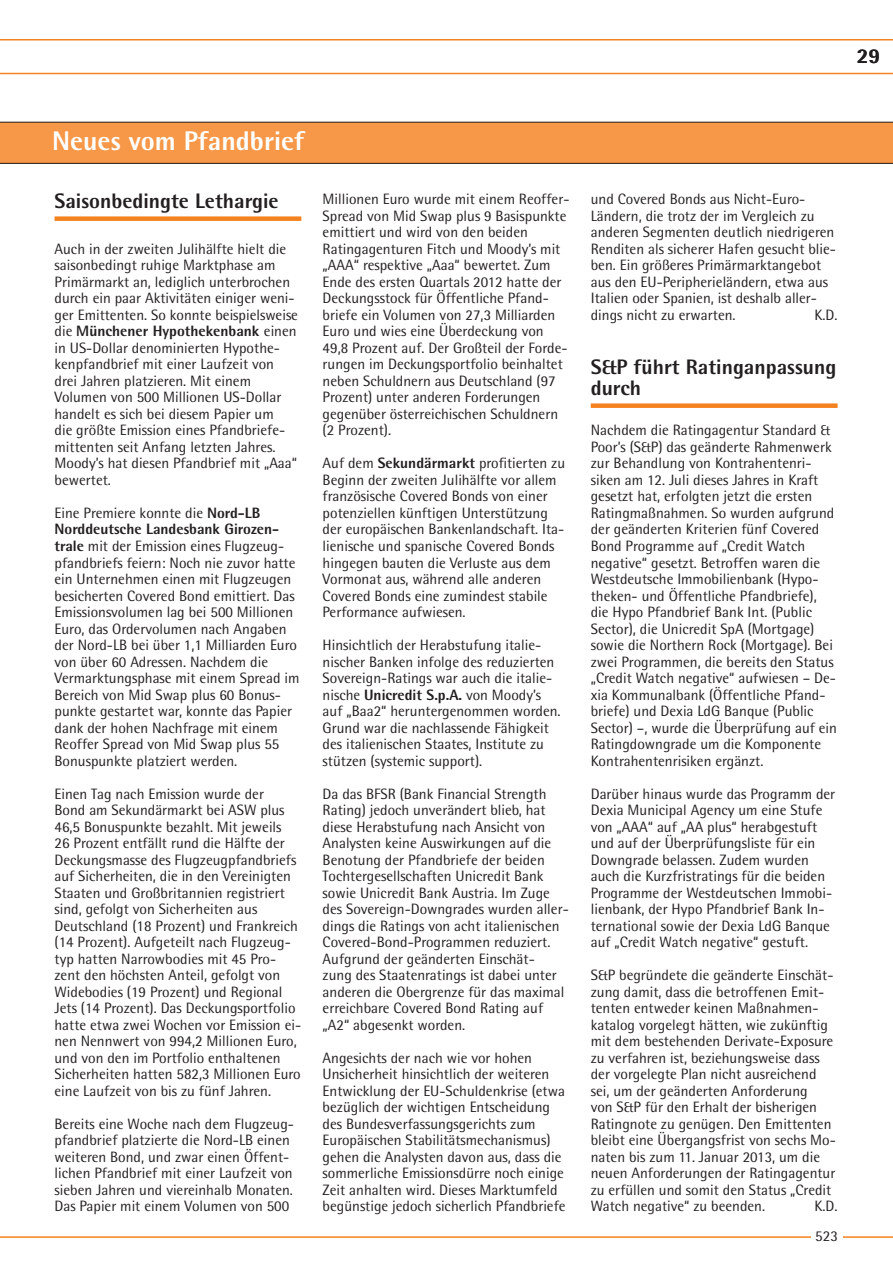
<style>
.page{position:relative;width:893px;height:1276px;background:#fff}
.page>*{position:absolute;margin:0;border:0;box-sizing:border-box;transform-origin:0 0}
.t1{font:800 27px "Rotis Semi Sans";color:#fff}
.t2{font:800 21px/21px "Rotis Semi Sans";color:#231f20}
.t3{font:15px/16.5px "Rotis Semi Sans";color:#231f20}
.s1{font-weight:800}
</style>
<div class="page">
<svg style="left:0;top:39px;width:892px;height:35px"></svg>
<hr style="left:0;top:1236px;width:892px;height:1px;background:#f58220">
<div style="left:810px;top:1217px;width:32px;height:31px;background:#fff"></div>
<div style="left:54px;top:216px;width:247px;height:5px;background:#f58220"></div>
<svg style="left:0;top:122px;width:892px;height:42px;background:#ee9346"></svg>
<div style="left:590px;top:403px;width:247px;height:5px;background:#f58220"></div>
<h2 class="t2" style="left:856px;top:45px;width:25px">29</h2>
<h1 class="t1" style="left:52px;top:123px;width:253px">Neues vom Pfandbrief</h1>
<h2 class="t2" style="left:54px;top:190px;width:225px">Saisonbedingte Lethargie</h2>
<p class="t3" style="left:54px;top:240px;width:245px">Auch in der zweiten Julihälfte hielt die saisonbedingt ruhige Marktphase am Primärmarkt an, lediglich unterbrochen durch ein paar Aktivitäten einiger weni&shy;ger Emittenten. So konnte beispielsweise die <span class="s1">Münchener Hypothekenbank</span> einen in US-Dollar denominierten Hypothe&shy;kenpfandbrief mit einer Laufzeit von drei Jahren platzieren. Mit einem Volumen von 500 Millionen US-Dollar handelt es sich bei diesem Papier um<br>die größte Emission eines Pfandbriefe&shy;mittenten seit Anfang letzten Jahres.<br>Moody’s hat diesen Pfandbrief mit „Aaa“ bewertet.</p>
<p class="t3" style="left:54px;top:504px;width:246px">Eine Premiere konnte die <span class="s1">Nord-LB Norddeutsche Landesbank Girozen&shy;trale</span> mit der Emission eines Flugzeug&shy;pfandbriefs feiern: Noch nie zuvor hatte ein Unternehmen einen mit Flugzeugen besicherten Covered Bond emittiert. Das Emissionsvolumen lag bei 500 Millionen Euro, das Ordervolumen nach Angaben der Nord-LB bei über 1,1 Milliarden Euro von über 60 Adressen. Nachdem die Vermarktungsphase mit einem Spread im Bereich von Mid Swap plus 60 Bonus&shy;punkte gestartet war, konnte das Papier dank der hohen Nachfrage mit einem Reoffer Spread von Mid Swap plus 55<br>Bonuspunkte platziert werden.</p>
<p class="t3" style="left:54px;top:785px;width:248px">Einen Tag nach Emission wurde der<br>Bond am Sekundärmarkt bei ASW plus 46,5 Bonuspunkte bezahlt. Mit jeweils<br>26 Prozent entfällt rund die Hälfte der Deckungsmasse des Flugzeugpfandbriefs auf Sicherheiten, die in den Vereinigten Staaten und Großbritannien registriert sind, gefolgt von Sicherheiten aus Deutschland (18 Prozent) und Frankreich (14 Prozent). Aufgeteilt nach Flugzeug&shy;typ hatten Narrowbodies mit 45 Pro&shy;zent den höchsten Anteil, gefolgt von Widebodies (19 Prozent) und Regional Jets (14 Prozent). Das Deckungsportfolio hatte etwa zwei Wochen vor Emission ei&shy;nen Nennwert von 994,2 Millionen Euro, und von den im Portfolio enthaltenen Sicherheiten hatten 582,3 Millionen Euro eine Laufzeit von bis zu fünf Jahren.</p>
<p class="t3" style="left:54px;top:1115px;width:241px">Bereits eine Woche nach dem Flugzeug&shy;pfandbrief platzierte die Nord-LB einen weiteren Bond, und zwar einen Öffent&shy;lichen Pfandbrief mit einer Laufzeit von sieben Jahren und viereinhalb Monaten.<br>Das Papier mit einem Volumen von 500</p>
<p class="t3" style="left:322px;top:191px;width:248px">Millionen Euro wurde mit einem Reoffer-Spread von Mid Swap plus 9 Basispunkte emittiert und wird von den beiden Ratingagenturen Fitch und Moody’s mit „AAA“ respektive „Aaa“ bewertet. Zum Ende des ersten Quartals 2012 hatte der Deckungsstock für Öffentliche Pfand&shy;briefe ein Volumen von 27,3 Milliarden Euro und wies eine Überdeckung von 49,8 Prozent auf. Der Großteil der Forde&shy;rungen im Deckungsportfolio beinhaltet neben Schuldnern aus Deutschland (97<br>Prozent) unter anderen Forderungen gegenüber österreichischen Schuldnern (2 Prozent).</p>
<p class="t3" style="left:322px;top:455px;width:244px">Auf dem <span class="s1">Sekundärmarkt</span> profitierten zu Beginn der zweiten Julihälfte vor allem französische Covered Bonds von einer potenziellen künftigen Unterstützung der europäischen Bankenlandschaft. Ita&shy;lienische und spanische Covered Bonds hingegen bauten die Verluste aus dem Vormonat aus, während alle anderen Covered Bonds eine zumindest stabile Performance aufwiesen.</p>
<p class="t3" style="left:322px;top:636px;width:239px">Hinsichtlich der Herabstufung italie&shy;nischer Banken infolge des reduzierten Sovereign-Ratings war auch die italie&shy;nische <span class="s1">Unicredit S.p.A.</span> von Moody’s auf „Baa2“ heruntergenommen worden.<br>Grund war die nachlassende Fähigkeit des italienischen Staates, Institute zu stützen (systemic support).</p>
<p class="t3" style="left:322px;top:785px;width:247px">Da das BFSR (Bank Financial Strength Rating) jedoch unverändert blieb, hat diese Herabstufung nach Ansicht von Analysten keine Auswirkungen auf die Benotung der Pfandbriefe der beiden Tochtergesellschaften Unicredit Bank sowie Unicredit Bank Austria. Im Zuge des Sovereign-Downgrades wurden aller&shy;dings die Ratings von acht italienischen Covered-Bond-Programmen reduziert.<br>Aufgrund der geänderten Einschät-<br>zung des Staatenratings ist dabei unter anderen die Obergrenze für das maximal erreichbare Covered Bond Rating auf „A2“ abgesenkt worden.</p>
<p class="t3" style="left:322px;top:1049px;width:244px">Angesichts der nach wie vor hohen Unsicherheit hinsichtlich der weiteren Entwicklung der EU-Schuldenkrise (etwa bezüglich der wichtigen Entscheidung des Bundesverfassungsgerichts zum Europäischen Stabilitätsmechanismus) gehen die Analysten davon aus, dass die sommerliche Emissionsdürre noch einige Zeit anhalten wird. Dieses Marktumfeld begünstige jedoch sicherlich Pfandbriefe</p>
<p class="t3" style="left:590px;top:191px;width:247px">und Covered Bonds aus Nicht-Euro-Ländern, die trotz der im Vergleich zu anderen Segmenten deutlich niedrigeren Renditen als sicherer Hafen gesucht blie&shy;ben. Ein größeres Primärmarktangebot aus den EU-Peripherieländern, etwa aus Italien oder Spanien, ist deshalb aller&shy;dings nicht zu erwarten.</p>
<p class="t3" style="left:814px;top:306px;width:25px">K.D.</p>
<h2 class="t2" style="left:590px;top:356px;width:247px">S&amp;P führt Ratinganpassung durch</h2>
<p class="t3" style="left:590px;top:422px;width:248px">Nachdem die Ratingagentur Standard &amp; Poor’s (S&amp;P) das geänderte Rahmenwerk zur Behandlung von Kontrahentenri&shy;siken am 12. Juli dieses Jahres in Kraft gesetzt hat, erfolgten jetzt die ersten Ratingmaßnahmen. So wurden aufgrund der geänderten Kriterien fünf Covered Bond Programme auf „Credit Watch negative“ gesetzt. Betroffen waren die Westdeutsche Immobilienbank (Hypo&shy;theken- und Öffentliche Pfandbriefe), die Hypo Pfandbrief Bank Int. (Public Sector), die Unicredit SpA (Mortgage) sowie die Northern Rock (Mortgage). Bei zwei Programmen, die bereits den Status „Credit Watch negative“ aufwiesen – De&shy;xia Kommunalbank (Öffentliche Pfand&shy;briefe) und Dexia LdG Banque (Public Sector) –, wurde die Überprüfung auf ein Ratingdowngrade um die Komponente Kontrahentenrisiken ergänzt.</p>
<p class="t3" style="left:590px;top:785px;width:246px">Darüber hinaus wurde das Programm der Dexia Municipal Agency um eine Stufe von „AAA“ auf „AA plus“ herabgestuft und auf der Überprüfungsliste für ein Downgrade belassen. Zudem wurden auch die Kurzfristratings für die beiden Programme der Westdeutschen Immobi&shy;lienbank, der Hypo Pfandbrief Bank In&shy;ternational sowie der Dexia LdG Banque auf „Credit Watch negative“ gestuft.</p>
<p class="t3" style="left:590px;top:966px;width:246px">S&amp;P begründete die geänderte Einschät&shy;zung damit, dass die betroffenen Emit&shy;tenten entweder keinen Maßnahmen&shy;katalog vorgelegt hätten, wie zukünftig mit dem bestehenden Derivate-Exposure zu verfahren ist, beziehungsweise dass der vorgelegte Plan nicht ausreichend sei, um der geänderten Anforderung<br>von S&amp;P für den Erhalt der bisherigen Ratingnote zu genügen. Den Emittenten bleibt eine Übergangsfrist von sechs Mo&shy;naten bis zum 11. Januar 2013, um die neuen Anforderungen der Ratingagentur zu erfüllen und somit den Status „Credit Watch negative“ zu beenden.</p>
<p class="t3" style="left:814px;top:1197px;width:25px">K.D.</p>
<p class="t3" style="left:815px;top:1227px;width:24px">523</p>
</div>
